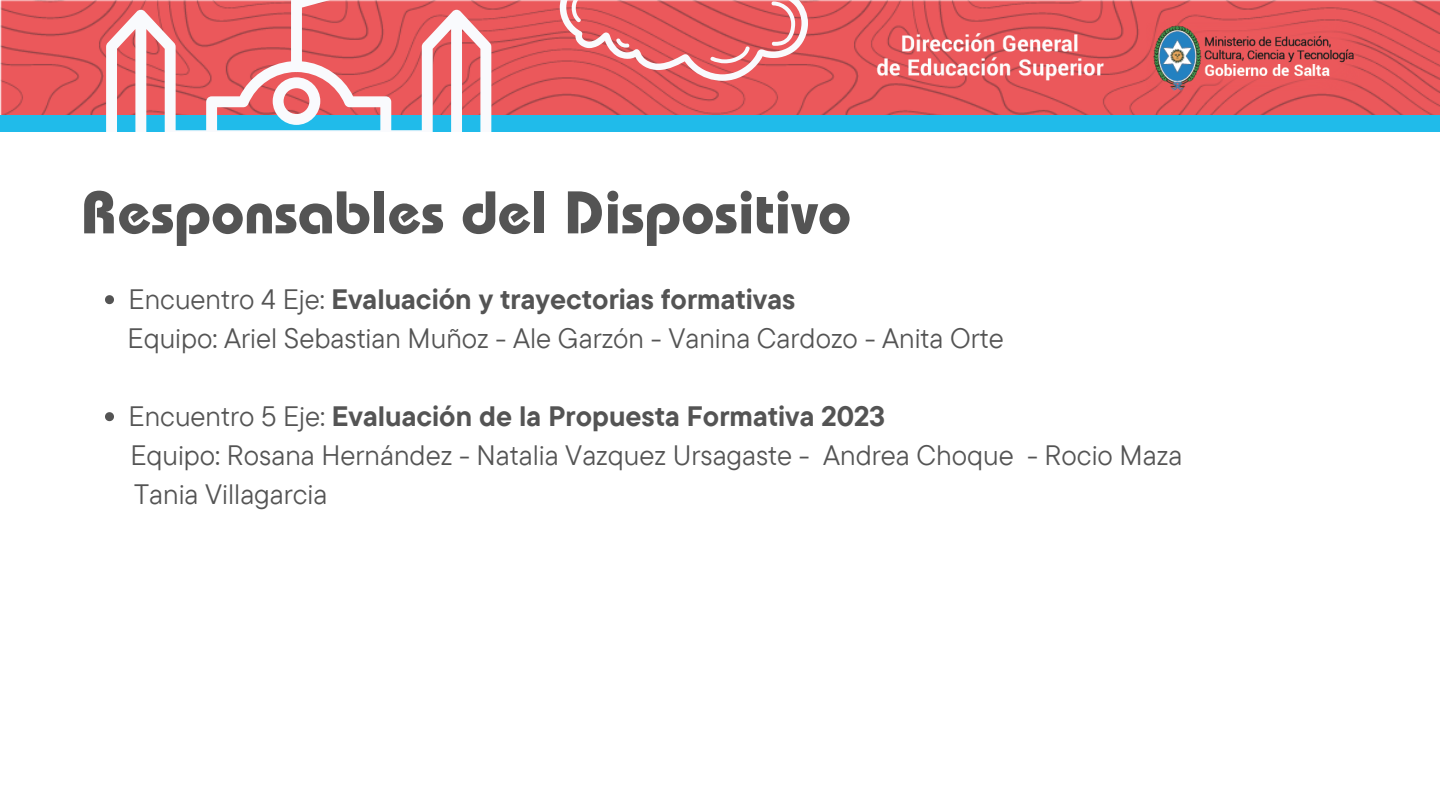
<style>
.page{position:relative;width:1440px;height:810px;background:#fff}
.page>*{position:absolute;margin:0;border:0;box-sizing:border-box;transform-origin:0 0}
.t1{font:700 60px "Bauhaus Pro";color:#545454}
.t2{font:28px/39px "TT Commons Pro";color:#545454}
.t3{font:700 28px "TT Commons Pro";color:#545454}
.s1{font-weight:400}
</style>
<div class="page">
<img style="left:0;top:0;width:1440px;height:115px">
<div style="left:0;top:115px;width:1439px;height:17px;background:#20bbea"></div>
<svg style="left:106px;top:0;width:385px;height:132px;fill:#eb585b"></svg>
<img style="left:1147px;top:23px;width:212px;height:69px">
<img style="left:876px;top:32px;width:228px;height:51px">
<svg style="left:560px;top:0;width:248px;height:81px;background:#e76e71"></svg>
<svg style="left:105px;top:295px;width:9px;height:9px"></svg>
<svg style="left:105px;top:412px;width:9px;height:9px"></svg>
<h1 class="t1" style="left:81px;top:191px;width:772px">Responsables del Dispositivo</h1>
<p class="t3" style="left:129px;top:281px;width:668px"><span class="s1">Encuentro 4 Eje:</span> Evaluación y trayectorias formativas</p>
<p class="t2" style="left:128px;top:318px;width:878px">Equipo: Ariel Sebastian Muñoz - Ale Garzón - Vanina Cardozo - Anita Orte</p>
<p class="t3" style="left:129px;top:398px;width:758px"><span class="s1">Encuentro 5 Eje:</span> Evaluación de la Propuesta Formativa 2023</p>
<p class="t2" style="left:130px;top:435px;width:1053px">Equipo: Rosana Hernández - Natalia Vazquez Ursagaste - Andrea Choque - Rocio Maza<br>Tania Villagarcia</p>
</div>
